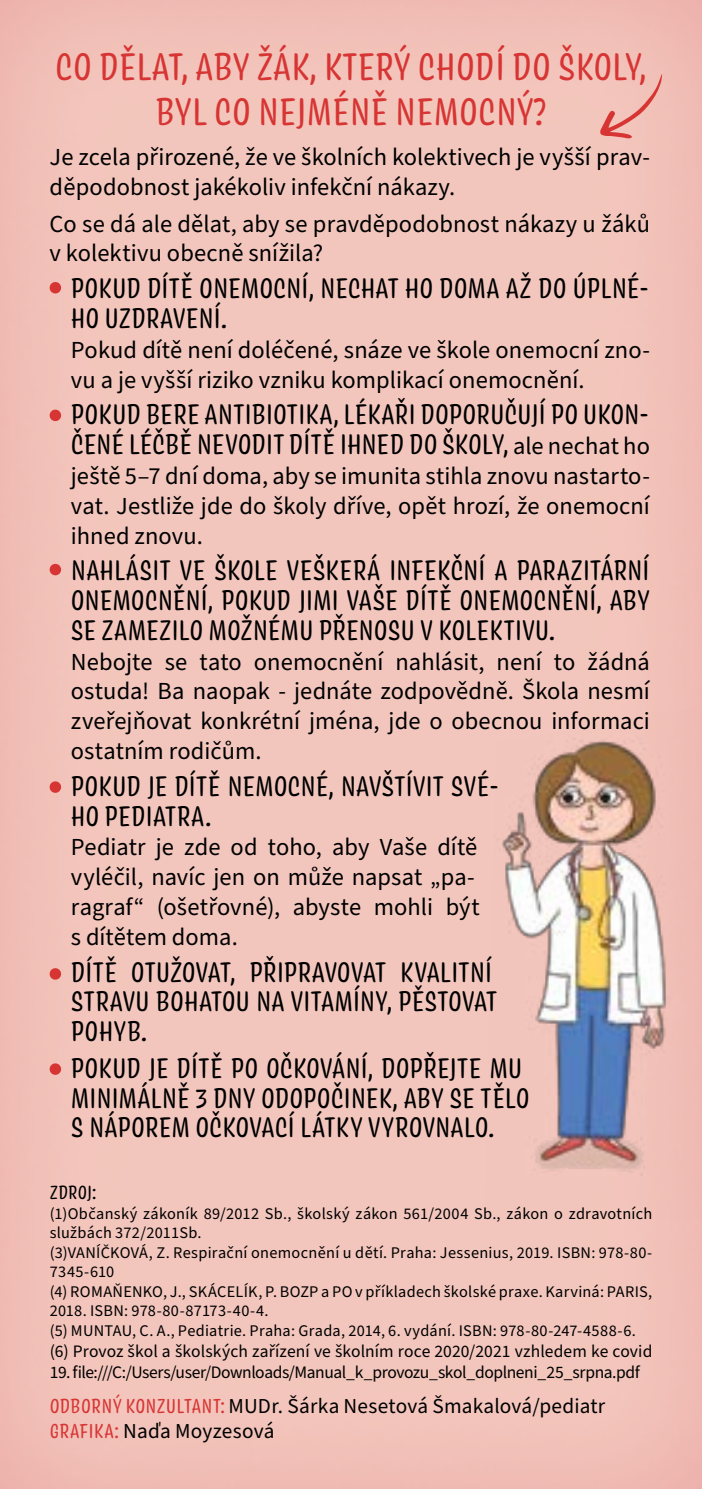
<style>
.page{position:relative;width:702px;height:1489px;background:#fff}
.page>*{position:absolute;margin:0;border:0;box-sizing:border-box;transform-origin:0 0}
.t1{font:40.25px/44.5px "Coniferous";color:#d73534;text-align:center}
.t2{font:29.75px/29.8px "Coniferous";letter-spacing:-.01em;color:#000}
.t3{font:24.5px/29.8px "Source Sans Pro";letter-spacing:.005em;color:#000}
.t4{font:21.25px/25.5px "Source Sans Pro";letter-spacing:.01em;color:#000}
.t5{font:20px "Coniferous";letter-spacing:-.005em;color:#000}
.t6{font:17.5px "Source Sans Pro";letter-spacing:-.025em;color:#000}
.t7{font:17.5px "Source Sans Pro";letter-spacing:-.005em;color:#000}
.t8{font:16.25px/19.5px "Source Sans Pro";letter-spacing:.015em;color:#000}
.s1{font-family:"Source Sans Pro";font-size:24.5px}
.s2{font-family:"Coniferous";color:#d73534}
</style>
<div class="page">
<div style="left:0;top:0;width:702px;height:1488px;background:#f3c6bd"></div>
<svg style="left:50px;top:282px;width:11px;height:11px"></svg>
<svg style="left:50px;top:409px;width:11px;height:12px"></svg>
<svg style="left:50px;top:564px;width:11px;height:11px"></svg>
<svg style="left:50px;top:781px;width:11px;height:11px"></svg>
<svg style="left:50px;top:968px;width:11px;height:11px"></svg>
<svg style="left:50px;top:1063px;width:11px;height:11px"></svg>
<svg style="left:600px;top:74px;width:63px;height:64px"></svg>
<img style="left:502px;top:705px;width:200px;height:515px">
<h1 class="t1" style="left:55px;top:43px;width:593px">CO DĚLAT, ABY ŽÁK, KTERÝ CHODÍ DO ŠKOLY,<br>BYL CO NEJMÉNĚ NEMOCNÝ?</h1>
<p class="t3" style="left:50px;top:143px;width:602px">Je zcela přirozené, že ve školních kolektivech je vyšší prav&shy;děpodobnost jakékoliv infekční nákazy.</p>
<p class="t3" style="left:50px;top:209px;width:602px">Co se dá ale dělat, aby se pravděpodobnost nákazy u žáků v kolektivu obecně snížila?</p>
<p class="t2" style="left:71px;top:272px;width:580px">POKUD DÍTĚ ONEMOCNÍ, NECHAT HO DOMA AŽ DO ÚPLNÉ-<br>HO UZDRAVENÍ.</p>
<p class="t3" style="left:71px;top:335px;width:580px">Pokud dítě není doléčené, snáze ve škole onemocní zno&shy;vu a je vyšší riziko vzniku komplikací onemocnění.</p>
<p class="t2" style="left:71px;top:398px;width:580px">POKUD BERE ANTIBIOTIKA, LÉKAŘI DOPORUČUJÍ PO UKON-<br>ČENÉ LÉČBĚ NEVODIT DÍTĚ IHNED DO ŠKOLY, <span class="s1">ale nechat ho</span></p>
<p class="t3" style="left:71px;top:462px;width:580px;text-align:justify">ještě 5–7 dní doma, aby se imunita stihla znovu nastarto&shy;vat. Jestliže jde do školy dříve, opět hrozí, že onemocní ihned znovu.</p>
<p class="t2" style="left:71px;top:554px;width:580px;text-align:justify">NAHLÁSIT VE ŠKOLE VEŠKERÁ INFEKČNÍ A PARAZITÁRNÍ ONEMOCNĚNÍ, POKUD JIMI VAŠE DÍTĚ ONEMOCNĚNÍ, ABY SE ZAMEZILO MOŽNÉMU PŘENOSU V KOLEKTIVU.</p>
<p class="t3" style="left:71px;top:647px;width:580px;text-align:justify">Nebojte se tato onemocnění nahlásit, není to žádná ostuda! Ba naopak - jednáte zodpovědně. Škola nesmí zveřejňovat konkrétní jména, jde o obecnou informaci ostatním rodičům.</p>
<p class="t2" style="left:71px;top:770px;width:430px">POKUD JE DÍTĚ NEMOCNÉ, NAVŠTÍVIT SVÉ-<br>HO PEDIATRA.</p>
<p class="t3" style="left:71px;top:833px;width:410px">Pediatr je zde od toho, aby Vaše dítě vyléčil, navíc jen on může napsat „pa&shy;ragraf“ (ošetřovné), abyste mohli být s dítětem doma.</p>
<p class="t2" style="left:71px;top:955px;width:428px">DÍTĚ OTUŽOVAT, PŘIPRAVOVAT KVALITNÍ<br>STRAVU BOHATOU NA VITAMÍNY, PĚSTOVAT<br>POHYB.</p>
<p class="t2" style="left:71px;top:1051px;width:460px">POKUD JE DÍTĚ PO OČKOVÁNÍ, DOPŘEJTE MU<br>MINIMÁLNĚ 3 DNY ODOPOČINEK, ABY SE TĚLO<br>S NÁPOREM OČKOVACÍ LÁTKY VYROVNALO.</p>
<p class="t5" style="left:50px;top:1178px;width:48px">ZDROJ:</p>
<p class="t8" style="left:50px;top:1203px;width:604px">(1)Občanský zákoník 89/2012 Sb., školský zákon 561/2004 Sb., zákon o zdravotních službách 372/2011Sb.<br>(3)VANÍČKOVÁ, Z. Respirační onemocnění u dětí. Praha: Jessenius, 2019. ISBN: 978-80- 7345-610<br>(4) ROMAŇENKO, J., SKÁCELÍK, P. BOZP a PO v příkladech školské praxe. Karviná: PARIS, 2018. ISBN: 978-80-87173-40-4.<br>(5) MUNTAU, C. A., Pediatrie. Praha: Grada, 2014, 6. vydání. ISBN: 978-80-247-4588-6.</p>
<p class="t7" style="left:50px;top:1339px;width:604px">(6) Provoz škol a školských zařízení ve školním roce 2020/2021 vzhledem ke covid</p>
<p class="t6" style="left:50px;top:1360px;width:591px">19. file:///C:/Users/user/Downloads/Manual_k_provozu_skol_doplneni_25_srpna.pdf</p>
<p class="t4" style="left:50px;top:1393px;width:557px"><span class="s2">ODBORNÝ KONZULTANT:</span> MUDr. Šárka Nesetová Šmakalová/pediatr<br><span class="s2">GRAFIKA:</span> Naďa Moyzesová</p>
</div>
